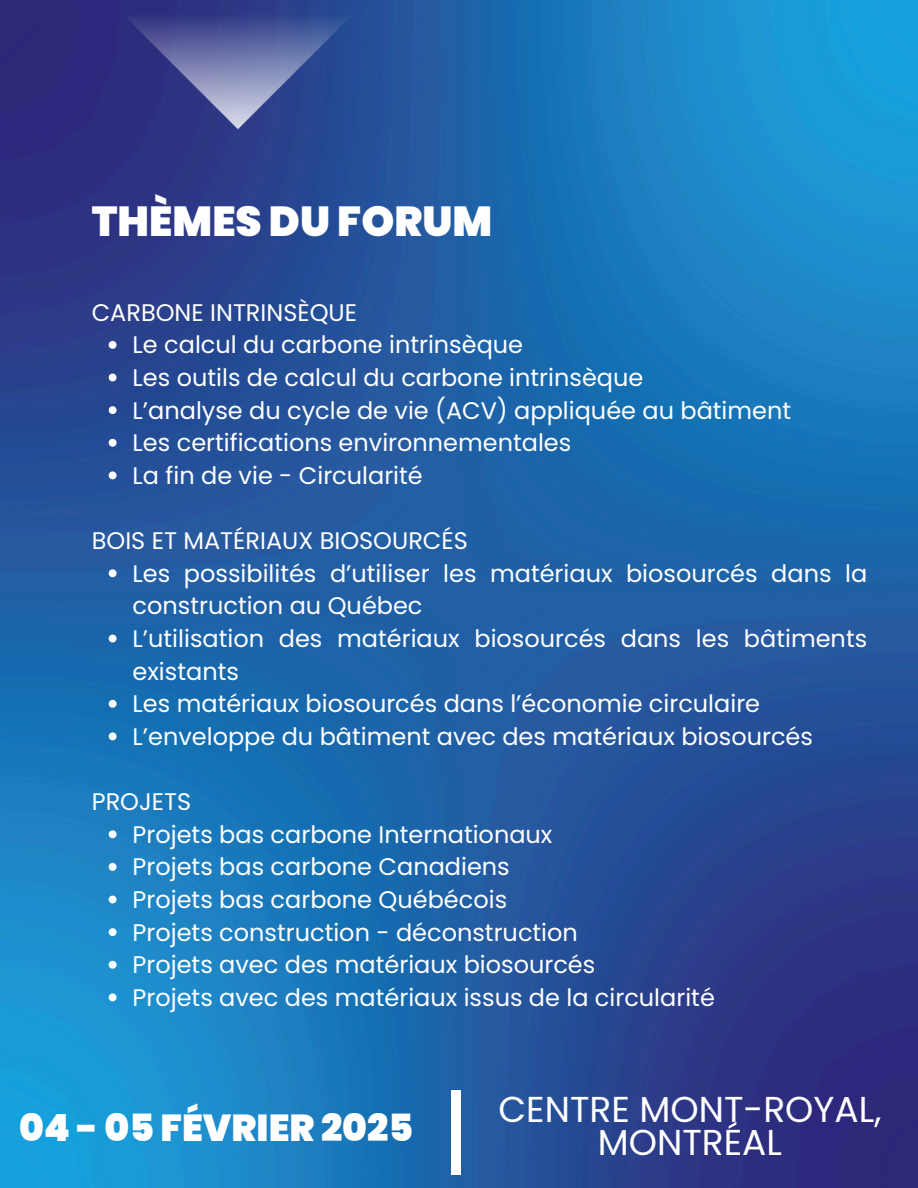
<style>
.page{position:relative;width:918px;height:1188px;background:#fff}
.page>*{position:absolute;margin:0;border:0;box-sizing:border-box;transform-origin:0 0}
.t1{font:900 84px "Aileron";color:#fff}
.t2{font:900 41.85px "Poppins";color:#fff}
.t3{font:900 37.5px "Poppins";color:#fff}
.t4{font:36px "Poppins";color:#fff}
.t5{font:24px/32.7px "Poppins";color:#fff}
</style>
<div class="page">
<img style="left:0;top:0;width:918px;height:1188px">
<svg style="left:109px;top:341px;width:8px;height:8px"></svg>
<svg style="left:109px;top:374px;width:8px;height:7px"></svg>
<svg style="left:109px;top:406px;width:8px;height:8px"></svg>
<svg style="left:109px;top:439px;width:8px;height:8px"></svg>
<svg style="left:109px;top:471px;width:8px;height:8px"></svg>
<svg style="left:109px;top:569px;width:8px;height:8px"></svg>
<svg style="left:109px;top:635px;width:8px;height:7px"></svg>
<svg style="left:109px;top:700px;width:8px;height:8px"></svg>
<svg style="left:109px;top:732px;width:8px;height:8px"></svg>
<svg style="left:109px;top:830px;width:8px;height:8px"></svg>
<svg style="left:109px;top:863px;width:8px;height:8px"></svg>
<svg style="left:109px;top:896px;width:8px;height:7px"></svg>
<svg style="left:109px;top:928px;width:8px;height:8px"></svg>
<svg style="left:109px;top:961px;width:8px;height:8px"></svg>
<svg style="left:109px;top:993px;width:8px;height:8px"></svg>
<img style="left:92px;top:0;width:286px;height:143px">
<p class="t2" style="left:92px;top:192px;width:402px">THÈMES DU FORUM</p>
<p class="t5" style="left:133px;top:296px;width:660px;text-indent:-41px">CARBONE INTRINSÈQUE<br>Le calcul du carbone intrinsèque<br>Les outils de calcul du carbone intrinsèque<br>L’analyse du cycle de vie (ACV) appliquée au bâtiment Les certifications environnementales<br>La fin de vie - Circularité</p>
<p class="t5" style="left:133px;top:524px;width:736px;text-indent:-41px">BOIS ET MATÉRIAUX BIOSOURCÉS<br>Les possibilités d’utiliser les matériaux biosourcés dans la construction au Québec<br>L’utilisation des matériaux biosourcés dans les bâtiments existants<br>Les matériaux biosourcés dans l’économie circulaire L’enveloppe du bâtiment avec des matériaux biosourcés</p>
<p class="t5" style="left:133px;top:785px;width:584px;text-indent:-41px">PROJETS<br>Projets bas carbone Internationaux<br>Projets bas carbone Canadiens<br>Projets bas carbone Québécois<br>Projets construction - déconstruction<br>Projets avec des matériaux biosourcés<br>Projets avec des matériaux issus de la circularité</p>
<p class="t1" style="left:443px;top:1077px;width:28px">|</p>
<h1 class="t3" style="left:19px;top:1101px;width:396px">04 - 05 FÉVRIER 2025</h1>
<h2 class="t4" style="left:498px;top:1085px;width:385px">CENTRE MONT-ROYAL,</h2>
<h2 class="t4" style="left:598px;top:1117px;width:186px">MONTRÉAL</h2>
</div>
